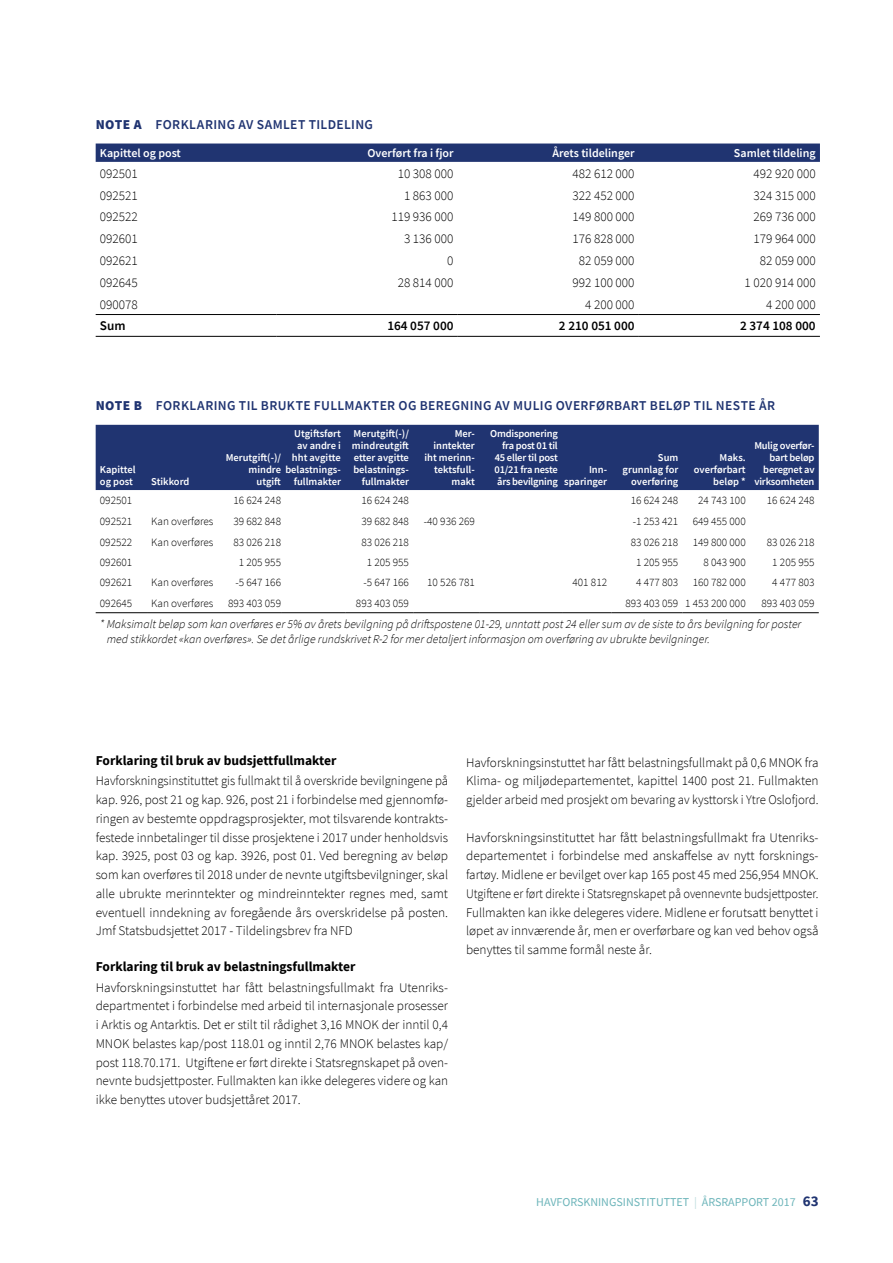
<style>
.page{position:relative;width:893px;height:1263px;background:#fff}
.page>*{position:absolute;margin:0;border:0;box-sizing:border-box;transform-origin:0 0}
.t1{font:600 13.5px "Source Sans Pro";letter-spacing:.03em;color:#203471}
.t2{font:700 13.5px "Source Sans Pro";color:#000}
.t3{font:300 13.2px/18.8px "Source Sans Pro";color:#000;text-align:justify}
.t4{font:600 13.2px "Source Sans Pro";color:#000}
.t5{font:italic 300 12px/15.6px "Source Sans Pro";color:#000}
.t6{font:600 12px "Source Sans Pro";color:#fff}
.t7{font:12px "Source Sans Pro";color:#6db5ba}
.t8{font:300 11.25px "Source Sans Pro";color:#000}
.t9{font:600 10.5px/12px "Source Sans Pro";color:#fff;text-align:right}
.t10{font:600 10.5px/12px "Source Sans Pro";letter-spacing:-.02em;color:#fff;text-align:right}
.s1{font-weight:900}
.s2{color:#bddcde}
.s3{font-weight:700;font-size:15px;color:#203471}
</style>
<div class="page">
<div style="left:96px;top:144px;width:724px;height:18px;background:#203471"></div>
<hr style="left:96px;top:314px;width:181px;height:1px;background:#000">
<hr style="left:277px;top:314px;width:181px;height:1px;background:#000">
<hr style="left:458px;top:314px;width:181px;height:1px;background:#000">
<hr style="left:639px;top:314px;width:181px;height:1px;background:#000">
<hr style="left:96px;top:336px;width:181px;height:1px;background:#000">
<hr style="left:277px;top:336px;width:181px;height:1px;background:#000">
<hr style="left:458px;top:336px;width:181px;height:1px;background:#000">
<hr style="left:639px;top:336px;width:181px;height:1px;background:#000">
<div style="left:96px;top:425px;width:723px;height:65px;background:#203471"></div>
<hr style="left:96px;top:612px;width:51px;height:1px;background:#000">
<hr style="left:147px;top:612px;width:74px;height:1px;background:#000">
<hr style="left:221px;top:612px;width:60px;height:1px;background:#000">
<hr style="left:281px;top:612px;width:64px;height:1px;background:#000">
<hr style="left:345px;top:612px;width:68px;height:1px;background:#000">
<hr style="left:413px;top:612px;width:66px;height:1px;background:#000">
<hr style="left:479px;top:612px;width:83px;height:1px;background:#000">
<hr style="left:562px;top:612px;width:49px;height:1px;background:#000">
<hr style="left:611px;top:612px;width:72px;height:1px;background:#000">
<hr style="left:683px;top:612px;width:67px;height:1px;background:#000">
<hr style="left:750px;top:612px;width:69px;height:1px;background:#000">
<p class="t1" style="left:96px;top:116px;width:279px"><span class="s1">NOTE A</span> FORKLARING AV SAMLET TILDELING</p>
<p class="t6" style="left:100px;top:145px;width:83px">Kapittel og post</p>
<p class="t6" style="left:368px;top:145px;width:88px">Overført fra i fjor</p>
<p class="t6" style="left:552px;top:145px;width:84px">Årets tildelinger</p>
<p class="t6" style="left:734px;top:145px;width:83px">Samlet tildeling</p>
<p class="t3" style="left:100px;top:164px;width:39px">092501</p>
<p class="t3" style="left:398px;top:164px;width:57px">10 308 000</p>
<p class="t3" style="left:572px;top:164px;width:64px">482 612 000</p>
<p class="t3" style="left:753px;top:164px;width:64px">492 920 000</p>
<p class="t3" style="left:100px;top:186px;width:39px">092521</p>
<p class="t3" style="left:404px;top:186px;width:51px">1 863 000</p>
<p class="t3" style="left:572px;top:186px;width:64px">322 452 000</p>
<p class="t3" style="left:753px;top:186px;width:64px">324 315 000</p>
<p class="t3" style="left:100px;top:208px;width:39px">092522</p>
<p class="t3" style="left:391px;top:208px;width:64px">119 936 000</p>
<p class="t3" style="left:572px;top:208px;width:64px">149 800 000</p>
<p class="t3" style="left:753px;top:208px;width:64px">269 736 000</p>
<p class="t3" style="left:100px;top:229px;width:39px">092601</p>
<p class="t3" style="left:404px;top:229px;width:51px">3 136 000</p>
<p class="t3" style="left:572px;top:229px;width:64px">176 828 000</p>
<p class="t3" style="left:753px;top:229px;width:64px">179 964 000</p>
<p class="t3" style="left:100px;top:251px;width:39px">092621</p>
<p class="t3" style="left:447px;top:251px;width:8px">0</p>
<p class="t3" style="left:579px;top:251px;width:57px">82 059 000</p>
<p class="t3" style="left:760px;top:251px;width:57px">82 059 000</p>
<p class="t3" style="left:100px;top:273px;width:39px">092645</p>
<p class="t3" style="left:398px;top:273px;width:57px">28 814 000</p>
<p class="t3" style="left:572px;top:273px;width:64px">992 100 000</p>
<p class="t3" style="left:744px;top:273px;width:73px">1 020 914 000</p>
<p class="t3" style="left:100px;top:295px;width:39px">090078</p>
<p class="t3" style="left:585px;top:295px;width:51px">4 200 000</p>
<p class="t3" style="left:766px;top:295px;width:51px">4 200 000</p>
<p class="t4" style="left:100px;top:317px;width:27px">Sum</p>
<p class="t4" style="left:387px;top:317px;width:68px">164 057 000</p>
<p class="t4" style="left:559px;top:317px;width:77px">2 210 051 000</p>
<p class="t4" style="left:740px;top:317px;width:77px">2 374 108 000</p>
<p class="t1" style="left:96px;top:397px;width:681px"><span class="s1">NOTE B</span> FORKLARING TIL BRUKTE FULLMAKTER OG BEREGNING AV MULIG OVERFØRBART BELØP TIL NESTE ÅR</p>
<p class="t9" style="left:100px;top:464px;width:37px;text-align:left">Kapittel og post</p>
<p class="t9" style="left:151px;top:476px;width:40px">Stikkord</p>
<p class="t9" style="left:292px;top:428px;width:50px;text-align:center">Utgiftsført av andre i hht avgitte</p>
<p class="t9" style="left:294px;top:476px;width:49px">fullmakter</p>
<p class="t9" style="left:226px;top:452px;width:57px">Merutgift(-)/</p>
<p class="t9" style="left:249px;top:464px;width:94px">mindre belastnings-</p>
<p class="t9" style="left:257px;top:476px;width:26px">utgift</p>
<p class="t9" style="left:352px;top:428px;width:59px">Merutgift(-)/ mindreutgift etter avgitte belastnings&shy;fullmakter</p>
<p class="t9" style="left:424px;top:428px;width:52px">Mer&shy;inntekter iht merinn&shy;tektsfull&shy;makt</p>
<p class="t10" style="left:490px;top:428px;width:69px">Omdisponering fra post 01 til<br>45 eller til post<br>01/21 fra neste års bevilgning</p>
<p class="t9" style="left:564px;top:464px;width:44px">Inn&shy;sparinger</p>
<p class="t9" style="left:623px;top:452px;width:57px">Sum grunnlag for overføring</p>
<p class="t9" style="left:694px;top:452px;width:53px">Maks. overførbart beløp *</p>
<p class="t10" style="left:754px;top:440px;width:62px">Mulig overfør&shy;bart beløp beregnet av virksomheten</p>
<p class="t8" style="left:100px;top:494px;width:34px">092501</p>
<p class="t8" style="left:233px;top:494px;width:49px">16 624 248</p>
<p class="t8" style="left:361px;top:494px;width:49px">16 624 248</p>
<p class="t8" style="left:631px;top:494px;width:49px">16 624 248</p>
<p class="t8" style="left:698px;top:494px;width:49px">24 743 100</p>
<p class="t8" style="left:767px;top:494px;width:49px">16 624 248</p>
<p class="t8" style="left:100px;top:515px;width:34px">092521</p>
<p class="t8" style="left:151px;top:515px;width:64px">Kan overføres</p>
<p class="t8" style="left:233px;top:515px;width:49px">39 682 848</p>
<p class="t8" style="left:361px;top:515px;width:49px">39 682 848</p>
<p class="t8" style="left:424px;top:515px;width:52px">-40 936 269</p>
<p class="t8" style="left:633px;top:515px;width:47px">-1 253 421</p>
<p class="t8" style="left:693px;top:515px;width:54px">649 455 000</p>
<p class="t8" style="left:100px;top:535px;width:34px">092522</p>
<p class="t8" style="left:151px;top:535px;width:64px">Kan overføres</p>
<p class="t8" style="left:233px;top:535px;width:49px">83 026 218</p>
<p class="t8" style="left:361px;top:535px;width:49px">83 026 218</p>
<p class="t8" style="left:631px;top:535px;width:49px">83 026 218</p>
<p class="t8" style="left:693px;top:535px;width:54px">149 800 000</p>
<p class="t8" style="left:767px;top:535px;width:49px">83 026 218</p>
<p class="t8" style="left:100px;top:555px;width:34px">092601</p>
<p class="t8" style="left:239px;top:555px;width:44px">1 205 955</p>
<p class="t8" style="left:367px;top:555px;width:44px">1 205 955</p>
<p class="t8" style="left:636px;top:555px;width:44px">1 205 955</p>
<p class="t8" style="left:703px;top:555px;width:44px">8 043 900</p>
<p class="t8" style="left:772px;top:555px;width:44px">1 205 955</p>
<p class="t8" style="left:100px;top:576px;width:34px">092621</p>
<p class="t8" style="left:151px;top:576px;width:64px">Kan overføres</p>
<p class="t8" style="left:235px;top:576px;width:47px">-5 647 166</p>
<p class="t8" style="left:363px;top:576px;width:47px">-5 647 166</p>
<p class="t8" style="left:427px;top:576px;width:49px">10 526 781</p>
<p class="t8" style="left:572px;top:576px;width:36px">401 812</p>
<p class="t8" style="left:636px;top:576px;width:44px">4 477 803</p>
<p class="t8" style="left:693px;top:576px;width:54px">160 782 000</p>
<p class="t8" style="left:772px;top:576px;width:44px">4 477 803</p>
<p class="t8" style="left:100px;top:596px;width:34px">092645</p>
<p class="t8" style="left:151px;top:596px;width:64px">Kan overføres</p>
<p class="t8" style="left:228px;top:596px;width:54px">893 403 059</p>
<p class="t8" style="left:356px;top:596px;width:54px">893 403 059</p>
<p class="t8" style="left:625px;top:596px;width:122px">893 403 059 1 453 200 000</p>
<p class="t8" style="left:761px;top:596px;width:54px">893 403 059</p>
<p class="t5" style="left:107px;top:616px;width:696px;text-indent:-7px">* Maksimalt beløp som kan overføres er 5% av årets bevilgning på driftspostene 01-29, unntatt post 24 eller sum av de siste to års bevilgning for poster med stikkordet «kan overføres». Se det årlige rundskrivet R-2 for mer detaljert informasjon om overføring av ubrukte bevilgninger.</p>
<p class="t2" style="left:96px;top:751px;width:242px">Forklaring til bruk av budsjettfullmakter</p>
<p class="t3" style="left:96px;top:772px;width:354px">Havforskningsinstituttet gis fullmakt til å overskride bevilgningene på kap. 926, post 21 og kap. 926, post 21 i forbindelse med gjennomfø&shy;ringen av bestemte oppdragsprosjekter, mot tilsvarende kontrakts&shy;festede innbetalinger til disse prosjektene i 2017 under henholdsvis kap. 3925, post 03 og kap. 3926, post 01. Ved beregning av beløp som kan overføres til 2018 under de nevnte utgiftsbevilgninger, skal alle ubrukte merinntekter og mindreinntekter regnes med, samt eventuell inndekning av foregående års overskridelse på posten.<br>Jmf Statsbudsjettet 2017 - Tildelingsbrev fra NFD</p>
<p class="t2" style="left:96px;top:958px;width:261px">Forklaring til bruk av belastningsfullmakter</p>
<p class="t3" style="left:96px;top:978px;width:354px">Havforskningsinstuttet har fått belastningsfullmakt fra Utenriks&shy;departmentet i forbindelse med arbeid til internasjonale prosesser i Arktis og Antarktis. Det er stilt til rådighet 3,16 MNOK der inntil 0,4<br>MNOK belastes kap/post 118.01 og inntil 2,76 MNOK belastes kap/ post 118.70.171. Utgiftene er ført direkte i Statsregnskapet på oven&shy;nevnte budsjettposter. Fullmakten kan ikke delegeres videre og kan ikke benyttes utover budsjettåret 2017.</p>
<p class="t3" style="left:466px;top:753px;width:354px">Havforskningsinstuttet har fått belastningsfullmakt på 0,6 MNOK fra Klima- og miljødepartementet, kapittel 1400 post 21. Fullmakten gjelder arbeid med prosjekt om bevaring av kysttorsk i Ytre Oslofjord.</p>
<p class="t3" style="left:466px;top:828px;width:354px">Havforskningsinstituttet har fått belastningsfullmakt fra Utenriks&shy;departementet i forbindelse med anskaffelse av nytt forsknings&shy;fartøy. Midlene er bevilget over kap 165 post 45 med 256,954 MNOK.<br>Utgiftene er ført direkte i Statsregnskapet på ovennevnte budsjettposter.<br>Fullmakten kan ikke delegeres videre. Midlene er forutsatt benyttet i løpet av innværende år, men er overførbare og kan ved behov også benyttes til samme formål neste år.</p>
<p class="t7" style="left:536px;top:1194px;width:284px">HAVFORSKNINGSINSTITUTTET <span class="s2">|</span> ÅRSRAPPORT 2017 <span class="s3">63</span></p>
</div>
